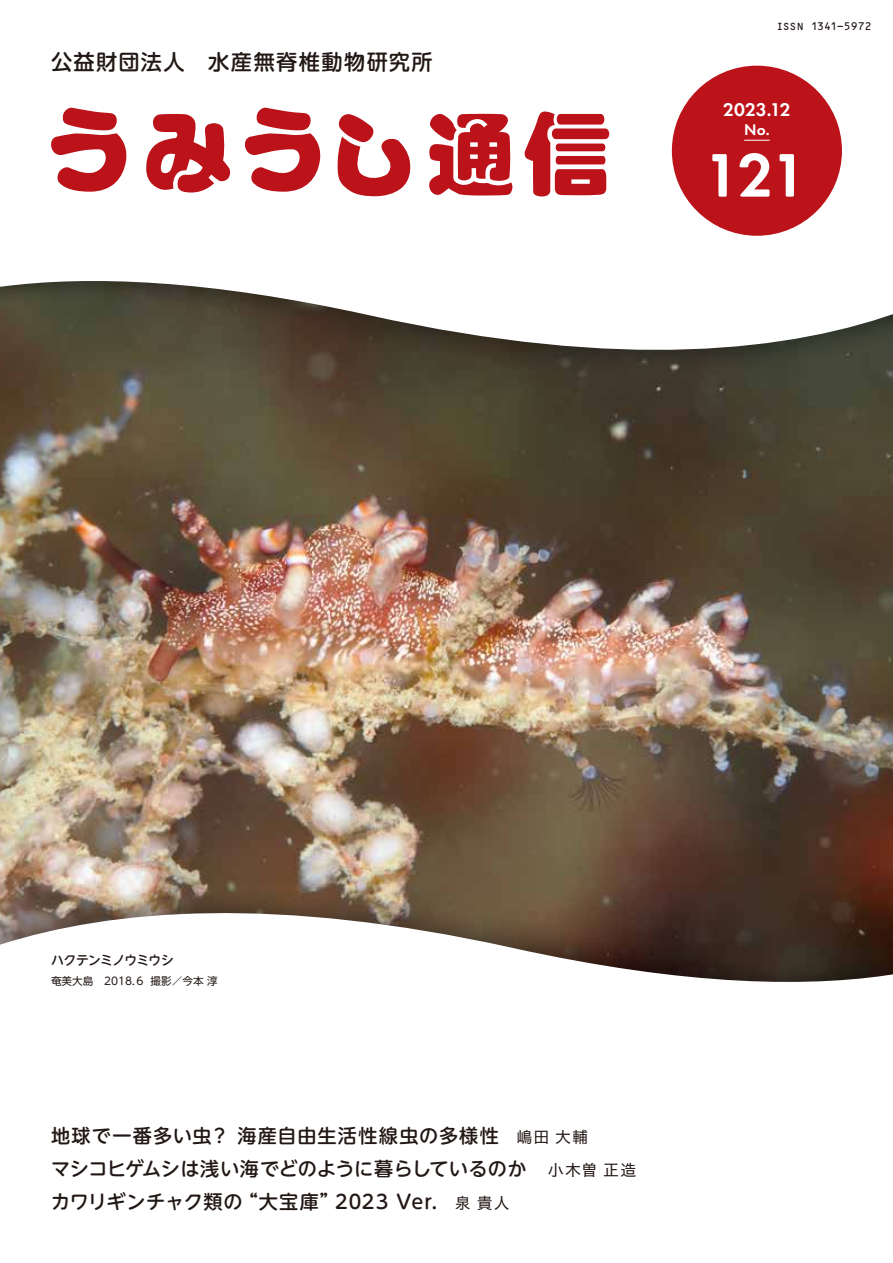
<style>
.page{position:relative;width:893px;height:1263px;background:#fff}
.page>*{position:absolute;margin:0;border:0;box-sizing:border-box;transform-origin:0 0}
.t1{font:600 63.75px "Futura Round";color:#fff}
.t2{font:500 21.3px "UD Shin M Go Pro";letter-spacing:.065em;color:#221815}
.t3{font:500 19.2px/33px "UD Shin M Go Pro";letter-spacing:.03em;color:#221815}
.t4{font:600 19.2px "Futura Round";color:#fff}
.t5{font:600 15.9px "Futura Round";color:#fff}
.t6{font:500 12.75px "UD Shin M Go Pro";letter-spacing:-.055em;color:#221815}
.t7{font:10.65px "UD Shin M Go Pro";color:#221815}
.t8{font:10.65px "OCRB";letter-spacing:-.08em;color:#221815}
.s1{font-family:"Hiragino UD Sans Std W4";font-weight:400;font-size:15.9px}
</style>
<div class="page">
<img style="left:0;top:371px;width:893px;height:525px">
<svg style="left:399px;top:371px;width:444px;height:4px;background:#433f30"></svg>
<svg style="left:38px;top:888px;width:443px;height:8px;background:#8f7863"></svg>
<svg style="left:0;top:65px;width:893px;height:306px"></svg>
<svg style="left:0;top:896px;width:893px;height:86px"></svg>
<div style="left:672px;top:66px;width:170px;height:170px;background:#bc121a;border-radius:50%"></div>
<svg style="left:744px;top:140px;width:26px;height:1px"></svg>
<svg style="left:0;top:107px;width:322px;height:217px"></svg>
<svg style="left:337px;top:114px;width:74px;height:82px"></svg>
<svg style="left:427px;top:113px;width:86px;height:83px"></svg>
<svg style="left:524px;top:111px;width:85px;height:86px"></svg>
<p class="t2" style="left:51px;top:44px;width:383px">公益財団法人　水産無脊椎動物研究所</p>
<p class="t8" style="left:776px;top:20px;width:98px">ISSN 1341-5972</p>
<p class="t4" style="left:723px;top:96px;width:69px">2023.12</p>
<p class="t5" style="left:744px;top:118px;width:27px">No.</p>
<h1 class="t1" style="left:704px;top:128px;width:105px">121</h1>
<p class="t6" style="left:51px;top:950px;width:124px">ハクテンミノウミウシ</p>
<p class="t7" style="left:51px;top:972px;width:168px">奄美大島　2018.6 撮影／今本 淳</p>
<p class="t3" style="left:51px;top:1118px;width:587px">地球で一番多い虫？ 海産自由生活性線虫の多様性 <span class="s1">嶋田 大輔<br></span>マシコヒゲムシは浅い海でどのように暮らしているのか　<span class="s1">小木曽 正造</span>カワリギンチャク類の“大宝庫”2023 Ver. <span class="s1">泉 貴人</span></p>
</div>
